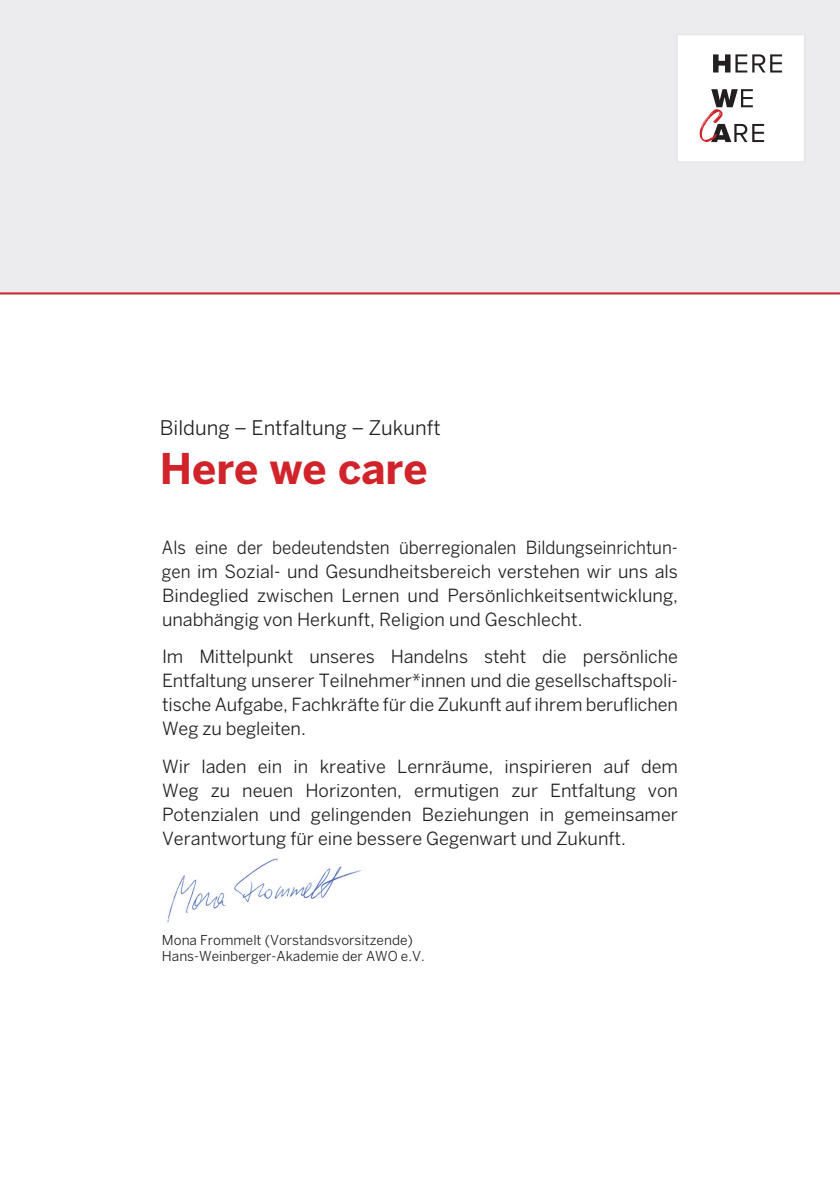
<style>
.page{position:relative;width:840px;height:1191px;background:#fff}
.page>*{position:absolute;margin:0;border:0;box-sizing:border-box;transform-origin:0 0}
.t1{font:700 42px "Benton Sans";color:#d1232a}
.t2{font:20px "Benton Sans";color:#231f20}
.t3{font:18px/24px "Benton Sans";color:#231f20;text-align:justify}
.t4{font:18px/24px "Benton Sans";color:#231f20;text-align:justify;scale:.94 1}
.t5{font:13.6px/16.4px "Benton Sans";color:#231f20}
</style>
<div class="page">
<div style="left:0;top:0;width:839px;height:295px;background:#ececee"></div>
<svg style="left:678px;top:35px;width:126px;height:126px;background:#eae8e9"></svg>
<hr style="left:0;top:292px;width:839px;height:2px;background:#d1232a">
<img style="left:167px;top:858px;width:195px;height:64px">
<p class="t2" style="left:160px;top:416px;width:282px">Bildung – Entfaltung – Zukunft</p>
<h1 class="t1" style="left:160px;top:443px;width:269px">Here we care</h1>
<p class="t4" style="left:162px;top:535px;width:550px">Als eine der bedeutendsten überregionalen Bildungseinrichtun&shy;gen im Sozial- und Gesundheitsbereich verstehen wir uns als Bindeglied zwischen Lernen und Persönlichkeitsentwicklung, unabhängig von Herkunft, Religion und Geschlecht.</p>
<p class="t3" style="left:162px;top:644px;width:517px">Im Mittelpunkt unseres Handelns steht die persönliche Entfaltung unserer Teilnehmer*innen und die gesellschaftspoli&shy;tische Aufgabe, Fachkräfte für die Zukunft auf ihrem beruflichen Weg zu begleiten.</p>
<p class="t3" style="left:162px;top:754px;width:517px">Wir laden ein in kreative Lernräume, inspirieren auf dem Weg zu neuen Horizonten, ermutigen zur Entfaltung von Potenzialen und gelingenden Beziehungen in gemeinsamer Verantwortung für eine bessere Gegenwart und Zukunft.</p>
<p class="t5" style="left:162px;top:931px;width:264px">Mona Frommelt (Vorstandsvorsitzende)<br>Hans-Weinberger-Akademie der AWO e.V.</p>
</div>
